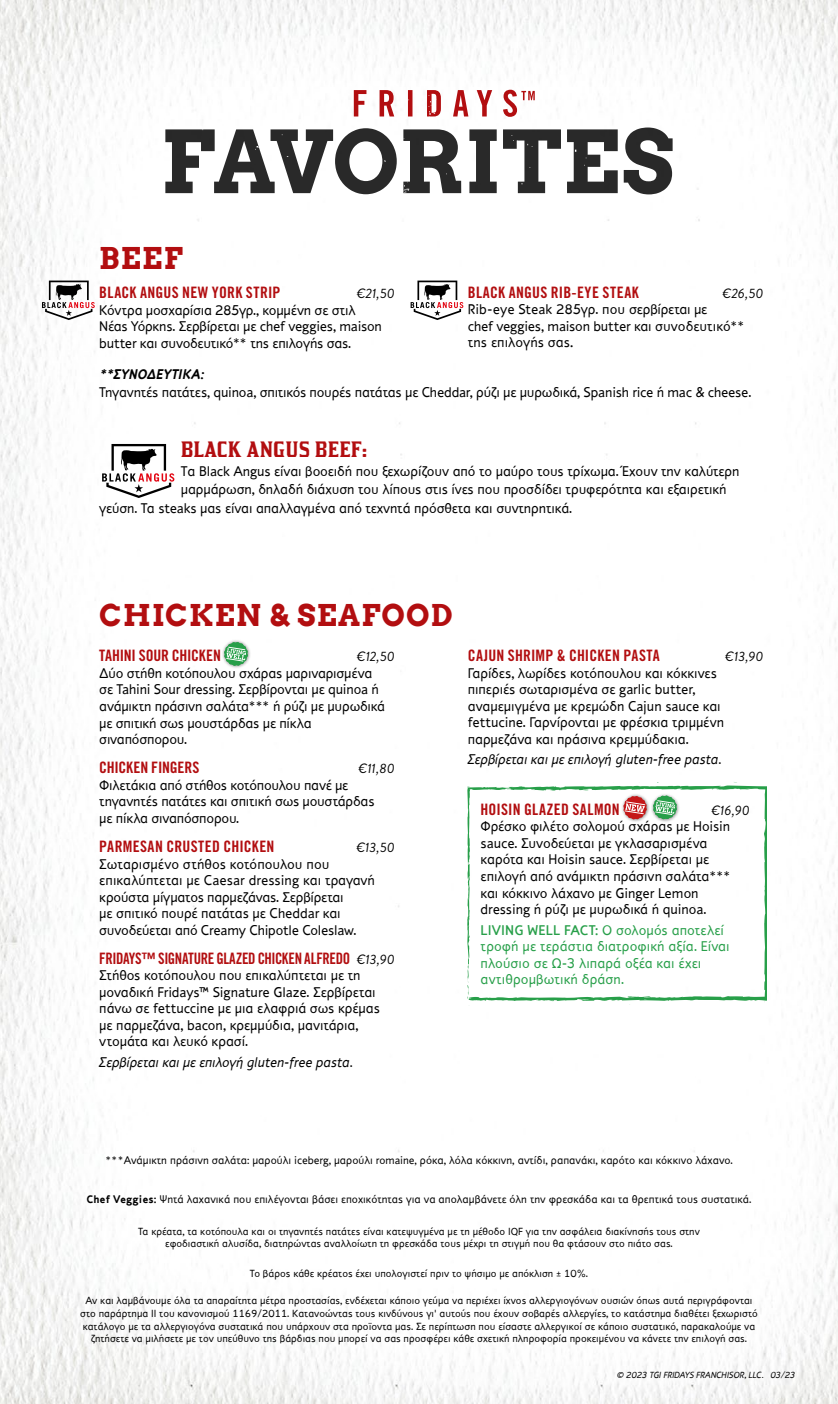
<style>
.page{position:relative;width:838px;height:1404px;background:#fff}
.page>*{position:absolute;margin:0;border:0;box-sizing:border-box;transform-origin:0 0}
.t1{font:700 30px "Arvo";letter-spacing:.04em;color:#b20e10}
.t2{font:19.5px "Kirsty";letter-spacing:.02em;color:#b20e10}
.t3{font:15.75px "Trade Gothic LT Std Bd Cn 20";letter-spacing:.005em;color:#b20e10}
.t4{font:15.75px "Trade Gothic LT Std Bd Cn 20";letter-spacing:-.025em;color:#b20e10;scale:.94 1}
.t5{font:15.75px "Trade Gothic LT Std Bd Cn 20";letter-spacing:.025em;color:#b20e10}
.t6{font:15.75px "Trade Gothic LT Std Bd Cn 20";letter-spacing:-.015em;color:#b20e10}
.t7{font:14.25px/16.5px "PF Textbook";letter-spacing:-.01em;color:#000}
.t8{font:14.25px/16.5px "PF Textbook";letter-spacing:.005em;color:#279f49}
.t9{font:italic 14.25px "PF Textbook";letter-spacing:-.01em;color:#000}
.t10{font:italic 700 14.25px "PF Textbook";letter-spacing:-.005em;color:#000}
.t11{font:italic 13.5px "Brandon Grotesque";letter-spacing:.005em;color:#000}
.t12{font:11.25px "PF Textbook";color:#000}
.t13{font:10.5px/12.6px "PF Textbook";color:#000;text-align:center}
.t14{font:italic 9px "PF Textbook";color:#000}
.s1{font-weight:500}
.s2{font-family:"Brandon Grotesque";font-style:italic;font-size:13.5px;color:#000}
.s3{font-weight:700}
</style>
<div class="page">
<img style="left:0;top:0;width:838px;height:1403px">
<svg style="left:165px;top:127px;width:507px;height:67px"></svg>
<img style="left:335px;top:127px;width:335px;height:67px">
<img style="left:354px;top:90px;width:181px;height:27px">
<svg style="left:410px;top:280px;width:53px;height:40px"></svg>
<svg style="left:42px;top:280px;width:53px;height:40px"></svg>
<svg style="left:102px;top:444px;width:72px;height:54px"></svg>
<div style="left:221px;top:639px;width:31px;height:30px;background:#000;opacity:.51"></div>
<svg style="left:224px;top:642px;width:24px;height:23px"></svg>
<img style="left:227px;top:648px;width:19px;height:7px">
<svg style="left:468px;top:785px;width:298px;height:216px"></svg>
<svg style="left:502px;top:781px;width:8px;height:7px"></svg>
<div style="left:620px;top:793px;width:30px;height:29px;background:#000;opacity:.51"></div>
<svg style="left:623px;top:795px;width:24px;height:24px"></svg>
<img style="left:625px;top:803px;width:20px;height:9px">
<div style="left:650px;top:793px;width:31px;height:29px;background:#000;opacity:.51"></div>
<svg style="left:653px;top:789px;width:24px;height:30px"></svg>
<img style="left:655px;top:801px;width:20px;height:7px">
<h1 class="t1" style="left:99px;top:239px;width:85px">BEEF</h1>
<p class="t3" style="left:99px;top:283px;width:182px">BLACK ANGUS NEW YORK STRIP</p>
<p class="t11" style="left:356px;top:284px;width:40px">€21,50</p>
<p class="t7" style="left:99px;top:302px;width:284px">Kόντρα μοσχαρίσια 285γρ., κομμένη σε στιλ<br>Nέας Yόρκης. Σερβίρεται με chef veggies, maison butter και συνοδευτικό** της επιλογής σας.</p>
<p class="t5" style="left:468px;top:282px;width:172px">BLACK ANGUS RIB-EYE STEAK</p>
<p class="t11" style="left:722px;top:284px;width:43px">€26,50</p>
<p class="t7" style="left:468px;top:301px;width:278px">Rib-eye Steak 285γρ. που σερβίρεται με<br>chef veggies, maison butter και συνοδευτικό** της επιλογής σας<span class="s1">.</span></p>
<p class="t10" style="left:99px;top:366px;width:106px">**ΣΥΝΟΔΕΥΤΙΚΑ:</p>
<p class="t7" style="left:99px;top:384px;width:653px">Τηγανητές πατάτες, quinoa, σπιτικός πουρές πατάτας με Cheddar, ρύζι με μυρωδικά, Spanish rice ή mac &amp; cheese.</p>
<h2 class="t2" style="left:181px;top:438px;width:188px">BLACK ANGUS BEEF:</h2>
<p class="t7" style="left:181px;top:462px;width:560px">Tα Black Angus είναι βοοειδή που ξεχωρίζουν από το μαύρο τους τρίχωμα. Έχουν την καλύτερη</p>
<p class="t7" style="left:181px;top:481px;width:547px">μαρμάρωση, δηλαδή διάχυση του λίπους στις ίνες που προσδίδει τρυφερότητα και εξαιρετική</p>
<p class="t7" style="left:99px;top:500px;width:474px">γεύση. Τα steaks μας είναι απαλλαγμένα από τεχνητά πρόσθετα και συντηρητικά.</p>
<h1 class="t1" style="left:99px;top:596px;width:355px">CHICKEN &amp; SEAFOOD</h1>
<p class="t6" style="left:99px;top:646px;width:123px">TAHINI SOUR CHICKEN</p>
<p class="t11" style="left:357px;top:647px;width:40px">€12,50</p>
<p class="t7" style="left:99px;top:665px;width:287px">Δύο στήθη κοτόπουλου σχάρας μαριναρισμένα σε Tahini Sour dressing. Σερβίρονται με quinoa ή ανάμικτη πράσινη σαλάτα*** ή ρύζι με μυρωδικά με σπιτική σως μουστάρδας με πίκλα σιναπόσπορου.</p>
<p class="t3" style="left:99px;top:758px;width:101px">CHICKEN FINGERS</p>
<p class="t11" style="left:358px;top:759px;width:38px">€11,80</p>
<p class="t7" style="left:99px;top:776px;width:277px">Φιλετάκια από στήθος κοτόπουλου πανέ με τηγανητές πατάτες και σπιτική σως μουστάρδας με πίκλα σιναπόσπορου.</p>
<p class="t3" style="left:99px;top:836px;width:177px">PARMESAN CRUSTED CHICKEN</p>
<p class="t11" style="left:356px;top:838px;width:40px">€13,50</p>
<p class="t7" style="left:99px;top:855px;width:277px">Σωταρισμένο στήθος κοτόπουλου που επικαλύπτεται με Caesar dressing και τραγανή κρούστα μίγματος παρμεζάνας. Σερβίρεται<br>με σπιτικό πουρέ πατάτας με Cheddar και συνοδεύεται από Creamy Chipotle Coleslaw.</p>
<p class="t4" style="left:99px;top:948px;width:316px">FRIDAYS™ SIGNATURE GLAZED CHICKEN ALFREDO <span class="s2">€13,90</span></p>
<p class="t7" style="left:99px;top:967px;width:282px">Στήθος κοτόπουλου που επικαλύπτεται με τη μοναδική Fridays™ Signature Glaze. Σερβίρεται πάνω σε fettuccine με μια ελαφριά σως κρέμας με παρμεζάνα, bacon, κρεμμύδια, μανιτάρια, ντομάτα και λευκό κρασί.</p>
<p class="t9" style="left:99px;top:1053px;width:255px">Σερβίρεται και με επιλογή gluten-free pasta.</p>
<p class="t3" style="left:468px;top:646px;width:193px">CAJUN SHRIMP &amp; CHICKEN PASTA</p>
<p class="t11" style="left:725px;top:647px;width:40px">€13,90</p>
<p class="t7" style="left:468px;top:664px;width:258px">Γαρίδες, λωρίδες κοτόπουλου και κόκκινες πιπεριές σωταρισμένα σε garlic butter, αναμεμιγμένα με κρεμώδη Cajun sauce και fettucine. Γαρνίρονται με φρέσκια τριμμένη παρμεζάνα και πράσινα κρεμμύδακια.</p>
<p class="t9" style="left:468px;top:751px;width:255px">Σερβίρεται και με επιλογή gluten-free pasta.</p>
<p class="t3" style="left:480px;top:799px;width:141px">HOISIN GLAZED SALMON</p>
<p class="t11" style="left:711px;top:801px;width:40px">€16,90</p>
<p class="t7" style="left:480px;top:818px;width:252px">Φρέσκο φιλέτο σολομού σχάρας με Hoisin sauce. Συνοδεύεται με γκλασαρισμένα καρότα και Hoisin sauce. Σερβίρεται με επιλογή από ανάμικτη πράσινη σαλάτα*** και κόκκινο λάχανο με Ginger Lemon dressing ή ρύζι με μυρωδικά ή quinoa.</p>
<p class="t8" style="left:480px;top:921px;width:251px"><span class="s1">LIVING WELL FACT:</span> Ο σολομός αποτελεί τροφή με τεράστια διατροφική αξία. Είναι πλούσιο σε Ω-3 λιπαρά οξέα και έχει αντιθρομβωτική δράση.</p>
<p class="t12" style="left:105px;top:1153px;width:629px">***Ανάμικτη πράσινη σαλάτα: μαρούλι iceberg, μαρούλι romaine, ρόκα, λόλα κόκκινη, αντίδι, ραπανάκι, καρότο και κόκκινο λάχανο.</p>
<p class="t12" style="left:86px;top:1192px;width:666px"><span class="s3">Chef Veggies:</span> Ψητά λαχανικά που επιλέγονται βάσει εποχικότητας για να απολαμβάνετε όλη την φρεσκάδα και τα θρεπτικά τους συστατικά.</p>
<p class="t13" style="left:138px;top:1224px;width:563px">Τα κρέατα, τα κοτόπουλα και οι τηγανητές πατάτες είναι κατεψυγμένα με τη μέθοδο IQF για την ασφάλεια διακίνησής τους στην εφοδιαστική αλυσίδα, διατηρώντας αναλλοίωτη τη φρεσκάδα τους μέχρι τη στιγμή που θα φτάσουν στο πιάτο σας.</p>
<p class="t13" style="left:250px;top:1267px;width:340px">Το βάρος κάθε κρέατος έχει υπολογιστεί πριν το ψήσιμο με απόκλιση ± 10%.</p>
<p class="t13" style="left:80px;top:1294px;width:679px">Αν και λαμβάνουμε όλα τα απαραίτητα μέτρα προστασίας, ενδέχεται κάποιο γεύμα να περιέχει ίχνος αλλεργιογόνων ουσιών όπως αυτά περιγράφονται στο παράρτημα II του κανονισμού 1169/2011. Κατανοώντας τους κινδύνους γι' αυτούς που έχουν σοβαρές αλλεργίες, το κατάστημα διαθέτει ξεχωριστό κατάλογο με τα αλλεργιογόνα συστατικά που υπάρχουν στα προϊοντα μας. Σε περίπτωση που είσαστε αλλεργικοί σε κάποιο συστατικό, παρακαλούμε να ζητήσετε να μιλήσετε με τον υπεύθυνο της βάρδιας που μπορεί να σας προσφέρει κάθε σχετική πληροφορία προκειμένου να κάνετε την επιλογή σας.</p>
<p class="t14" style="left:617px;top:1369px;width:180px">© 2023 TGI FRIDAYS FRANCHISOR, LLC. 03/23</p>
</div>
